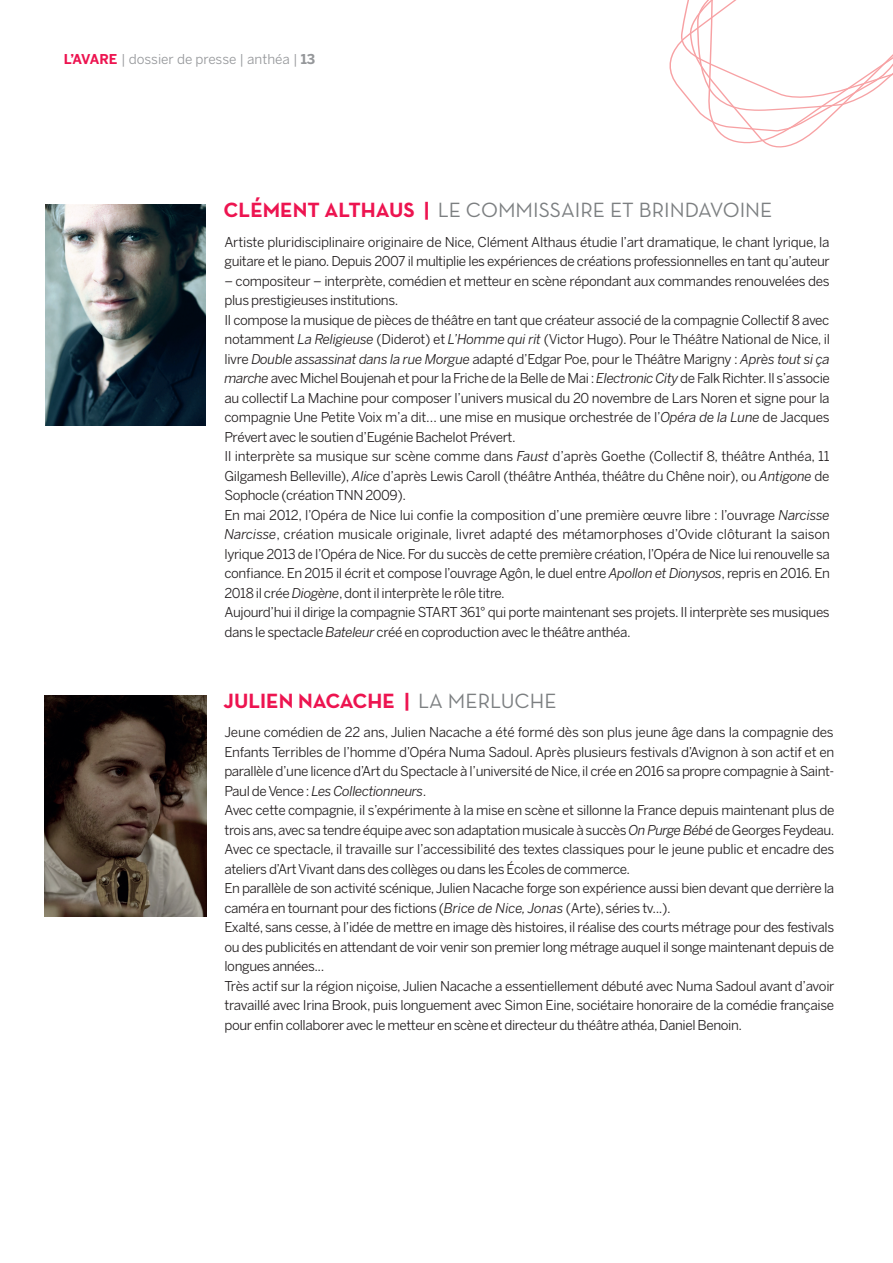
<style>
.page{position:relative;width:893px;height:1263px;background:#fff}
.page>*{position:absolute;margin:0;border:0;box-sizing:border-box;transform-origin:0 0}
.t1{font:21px "Neutra Text";color:#7c7f81}
.t2{font:700 21px "Neutra Text";color:#ed1450}
.t3{font:13.5px/19.5px "Benton Sans";letter-spacing:-.03em;color:#231f20}
.t4{font:13.5px "Benton Sans";color:#95979a}
.s1{font-weight:700;color:#ed1450}
.s2{font-weight:700}
.s3{font-style:italic}
.s4{font-weight:400;color:#7c7f81}
</style>
<div class="page">
<svg style="left:669px;top:0;width:224px;height:148px"></svg>
<img style="left:45px;top:695px;width:161px;height:221px">
<img style="left:45px;top:204px;width:161px;height:221px">
<p class="t4" style="left:64px;top:51px;width:253px"><span class="s1">L’AVARE</span> | dossier de presse | anthéa | <span class="s2">13</span></p>
<h1 class="t1" style="left:224px;top:197px;width:550px"><span class="s1">CLÉMENT ALTHAUS |</span> LE COMMISSAIRE ET BRINDAVOINE</h1>
<p class="t3" style="left:224px;top:232px;width:607px">Artiste pluridisciplinaire originaire de Nice, Clément Althaus étudie l’art dramatique, le chant lyrique, la guitare et le piano. Depuis 2007 il multiplie les expériences de créations professionnelles en tant qu’auteur</p>
<p class="t3" style="left:224px;top:271px;width:607px">– compositeur – interprète, comédien et metteur en scène répondant aux commandes renouvelées des plus prestigieuses institutions.<br>Il compose la musique de pièces de théâtre en tant que créateur associé de la compagnie Collectif 8 avec notamment <span class="s3">La Religieuse</span> (Diderot) et <span class="s3">L’Homme qui rit</span> (Victor Hugo). Pour le Théâtre National de Nice, il livre <span class="s3">Double assassinat dans la rue Morgue</span> adapté d’Edgar Poe, pour le Théâtre Marigny : <span class="s3">Après tout si ça marche</span> avec Michel Boujenah et pour la Friche de la Belle de Mai : <span class="s3">Electronic City</span> de Falk Richter. Il s’associe au collectif La Machine pour composer l’univers musical du 20 novembre de Lars Noren et signe pour la compagnie Une Petite Voix m’a dit… une mise en musique orchestrée de l’<span class="s3">Opéra de la Lune</span> de Jacques Prévert avec le soutien d’Eugénie Bachelot Prévert.<br>Il interprète sa musique sur scène comme dans <span class="s3">Faust</span> d’après Goethe (Collectif 8, théâtre Anthéa, 11<br>Gilgamesh Belleville), <span class="s3">Alice</span> d’après Lewis Caroll (théâtre Anthéa, théâtre du Chêne noir), ou <span class="s3">Antigone</span> de Sophocle (création TNN 2009).<br>En mai 2012, l’Opéra de Nice lui confie la composition d’une première œuvre libre : l’ouvrage <span class="s3">Narcisse Narcisse</span>, création musicale originale, livret adapté des métamorphoses d’Ovide clôturant la saison lyrique 2013 de l’Opéra de Nice. For du succès de cette première création, l’Opéra de Nice lui renouvelle sa confiance. En 2015 il écrit et compose l’ouvrage Agôn, le duel entre <span class="s3">Apollon et Dionysos</span>, repris en 2016. En 2018 il crée <span class="s3">Diogène</span>, dont il interprète le rôle titre.<br>Aujourd’hui il dirige la compagnie START 361° qui porte maintenant ses projets. Il interprète ses musiques dans le spectacle <span class="s3">Bateleur</span> créé en coproduction avec le théâtre anthéa.</p>
<h1 class="t2" style="left:224px;top:687px;width:335px">JULIEN NACACHE | <span class="s4">LA MERLUCHE</span></h1>
<p class="t3" style="left:224px;top:722px;width:612px">Jeune comédien de 22 ans, Julien Nacache a été formé dès son plus jeune âge dans la compagnie des Enfants Terribles de l’homme d’Opéra Numa Sadoul. Après plusieurs festivals d’Avignon à son actif et en parallèle d’une licence d’Art du Spectacle à l’université de Nice, il crée en 2016 sa propre compagnie à Saint-Paul de Vence : <span class="s3">Les Collectionneurs</span>.<br>Avec cette compagnie, il s’expérimente à la mise en scène et sillonne la France depuis maintenant plus de trois ans, avec sa tendre équipe avec son adaptation musicale à succès <span class="s3">On Purge Bébé</span> de Georges Feydeau.<br>Avec ce spectacle, il travaille sur l’accessibilité des textes classiques pour le jeune public et encadre des ateliers d’Art Vivant dans des collèges ou dans les Écoles de commerce.<br>En parallèle de son activité scénique, Julien Nacache forge son expérience aussi bien devant que derrière la caméra en tournant pour des fictions (<span class="s3">Brice de Nice, Jonas</span> (Arte), séries tv...).<br>Exalté, sans cesse, à l’idée de mettre en image dès histoires, il réalise des courts métrage pour des festivals ou des publicités en attendant de voir venir son premier long métrage auquel il songe maintenant depuis de longues années...<br>Très actif sur la région niçoise, Julien Nacache a essentiellement débuté avec Numa Sadoul avant d’avoir travaillé avec Irina Brook, puis longuement avec Simon Eine, sociétaire honoraire de la comédie française pour enfin collaborer avec le metteur en scène et directeur du théâtre athéa, Daniel Benoin.</p>
</div>
